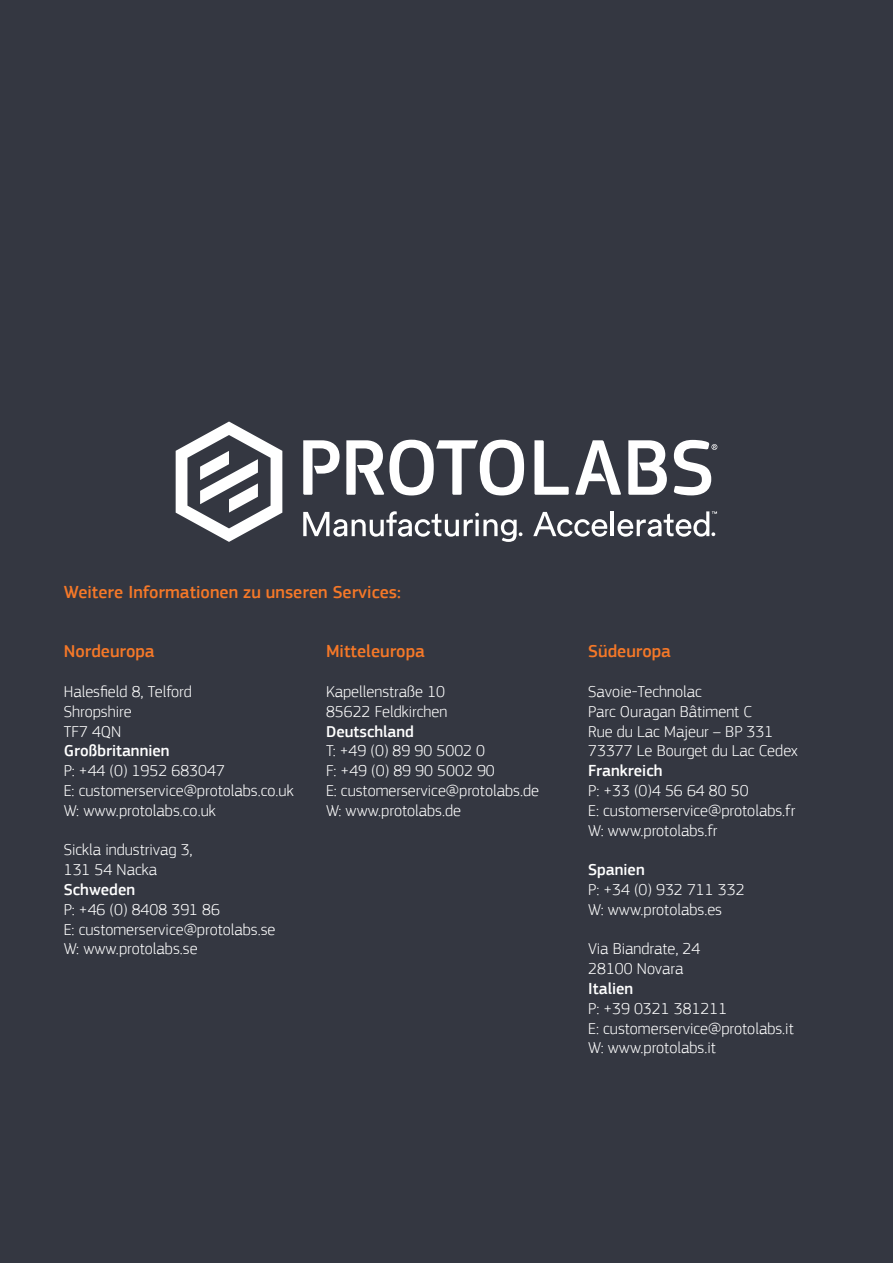
<style>
.page{position:relative;width:893px;height:1263px;background:#343741}
.page>*{position:absolute;margin:0;border:0;box-sizing:border-box;transform-origin:0 0}
.t1{font:500 18px "PF Square Sans Pro";color:#f57828}
.t2{font:300 16.5px/19.8px "PF Square Sans Pro";color:#fff}
.t3{font:500 16.5px "PF Square Sans Pro";color:#fff}
</style>
<div class="page">
<hr style="left:611px;top:511px;width:3px;height:25px;background:#fff">
<svg style="left:617px;top:511px;width:100px;height:26px"></svg>
<svg style="left:303px;top:511px;width:219px;height:31px"></svg>
<svg style="left:533px;top:512px;width:74px;height:25px"></svg>
<svg style="left:534px;top:440px;width:35px;height:55px"></svg>
<svg style="left:575px;top:440px;width:46px;height:55px"></svg>
<svg style="left:628px;top:440px;width:39px;height:55px"></svg>
<svg style="left:346px;top:440px;width:178px;height:55px"></svg>
<svg style="left:303px;top:440px;width:37px;height:55px"></svg>
<svg style="left:674px;top:440px;width:43px;height:55px"></svg>
<svg style="left:176px;top:421px;width:106px;height:121px"></svg>
<p class="t1" style="left:64px;top:581px;width:339px">Weitere Informationen zu unseren Services:</p>
<p class="t1" style="left:64px;top:641px;width:92px">Nordeuropa</p>
<p class="t2" style="left:64px;top:681px;width:130px">Halesfield 8, Telford<br>Shropshire<br>TF7 4QN</p>
<p class="t3" style="left:64px;top:741px;width:107px">Großbritannien</p>
<p class="t2" style="left:64px;top:761px;width:231px">P: +44 (0) 1952 683047<br>E: customerservice@protolabs.co.uk<br>W: www.protolabs.co.uk</p>
<p class="t2" style="left:64px;top:840px;width:130px">Sickla industrivag 3,<br>131 54 Nacka</p>
<p class="t3" style="left:64px;top:880px;width:73px">Schweden</p>
<p class="t2" style="left:64px;top:899px;width:213px">P: +46 (0) 8408 391 86<br>E: customerservice@protolabs.se<br>W: www.protolabs.se</p>
<p class="t1" style="left:326px;top:641px;width:100px">Mitteleuropa</p>
<p class="t2" style="left:326px;top:681px;width:123px">Kapellenstraße 10<br>85622 Feldkirchen</p>
<p class="t3" style="left:326px;top:721px;width:89px">Deutschland</p>
<p class="t2" style="left:326px;top:741px;width:215px">T: +49 (0) 89 90 5002 0<br>F: +49 (0) 89 90 5002 90<br>E: customerservice@protolabs.de<br>W: www.protolabs.de</p>
<p class="t1" style="left:588px;top:641px;width:84px">Südeuropa</p>
<p class="t2" style="left:588px;top:681px;width:211px">Savoie-Technolac<br>Parc Ouragan Bâtiment C<br>Rue du Lac Majeur – BP 331<br>73377 Le Bourget du Lac Cedex</p>
<p class="t3" style="left:588px;top:761px;width:76px">Frankreich</p>
<p class="t2" style="left:588px;top:780px;width:209px">P: +33 (0)4 56 64 80 50<br>E: customerservice@protolabs.fr<br>W: www.protolabs.fr</p>
<p class="t3" style="left:588px;top:860px;width:58px">Spanien</p>
<p class="t2" style="left:588px;top:879px;width:158px">P: +34 (0) 932 711 332<br>W: www.protolabs.es</p>
<p class="t2" style="left:588px;top:939px;width:114px">Via Biandrate, 24<br>28100 Novara</p>
<p class="t3" style="left:588px;top:979px;width:46px">Italien</p>
<p class="t2" style="left:588px;top:998px;width:207px">P: +39 0321 381211<br>E: customerservice@protolabs.it<br>W: www.protolabs.it</p>
</div>
